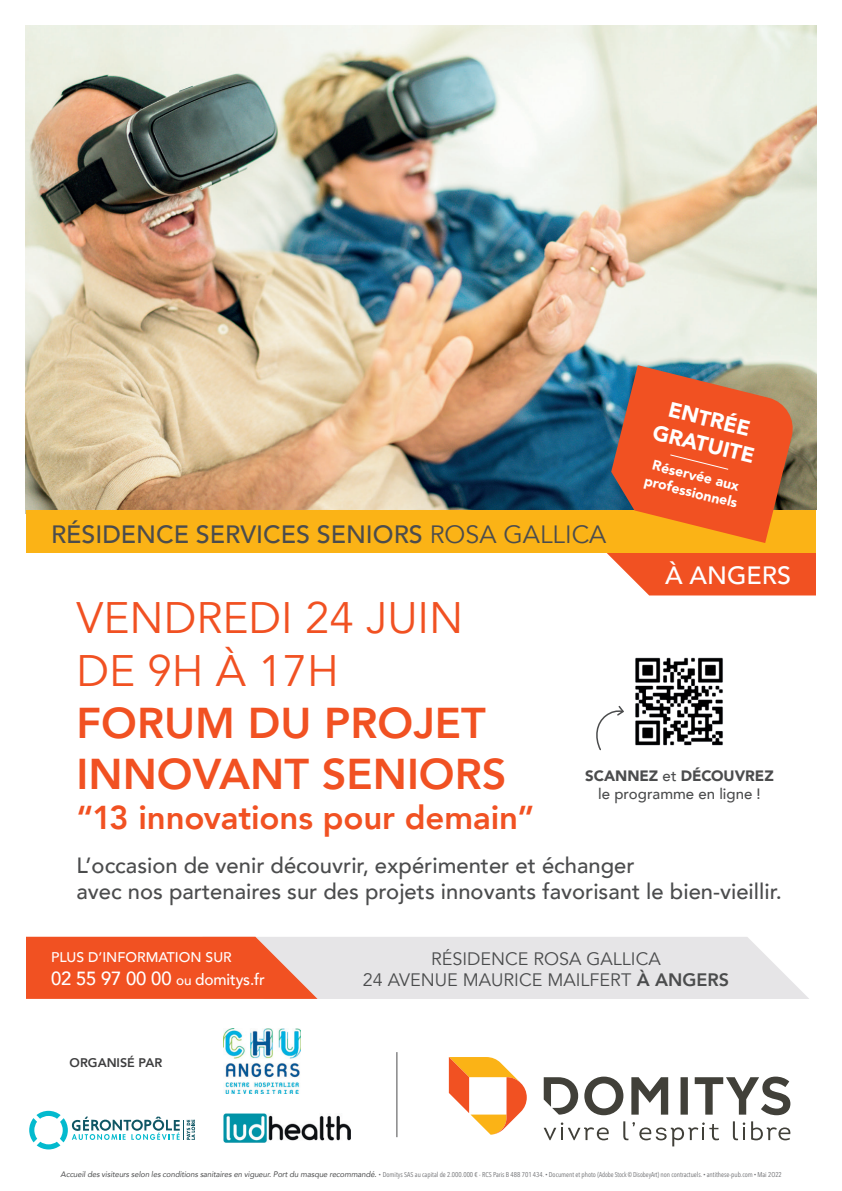
<style>
.page{position:relative;width:842px;height:1191px;background:#fff}
.page>*{position:absolute;margin:0;border:0;box-sizing:border-box;transform-origin:0 0}
.t1{font:44px/52.8px "Avenir";color:#f15122}
.t2{font:800 43px/51.6px "Avenir";color:#f15122}
.t3{font:800 33px "Avenir";letter-spacing:-.005em;color:#f15122}
.t4{font:500 25px "Avenir";color:#4b4c4d}
.t5{font:500 25px "Avenir";color:#fff}
.t6{font:500 22px/26.4px "Avenir";color:#4b4c4d}
.t7{font:900 21.3px/25.5px "Avenir";color:#fff;text-align:center}
.t8{font:500 19px "Avenir";letter-spacing:-.01em;color:#fff}
.t9{font:18px/21.6px "Avenir";color:#4b4c4d;text-align:center}
.t10{font:500 15px/18px "Avenir";color:#4b4c4d;text-align:center}
.t11{font:900 14px "Avenir";color:#fff}
.t12{font:500 14px "Avenir";color:#fff}
.t13{font:800 12.5px "Avenir";color:#3e3e3f}
.t14{font:7px "Avenir Next Condensed";color:#6c6d70}
.s1{font-weight:400}
.s2{font-weight:900}
.s3{font-size:14px}
.s4{font-size:16px}
.s5{font-weight:800}
.s6{font-family:"Avenir";font-style:italic;font-size:8px;color:#4b4c4d}
.s7{font-size:4.1px}
</style>
<div class="page">
<img style="left:26px;top:26px;width:790px;height:484px">
<svg style="left:607px;top:553px;width:209px;height:42px;background:#f26237"></svg>
<div style="left:26px;top:510px;width:790px;height:43px;background:#fbb316"></div>
<svg style="left:751px;top:1121px;width:40px;height:19px"></svg>
<svg style="left:733px;top:1121px;width:12px;height:19px"></svg>
<svg style="left:623px;top:1121px;width:96px;height:25px"></svg>
<svg style="left:544px;top:1122px;width:65px;height:18px"></svg>
<svg style="left:544px;top:1076px;width:246px;height:39px"></svg>
<svg style="left:449px;top:1057px;width:78px;height:77px"></svg>
<hr style="left:396px;top:1052px;width:1px;height:85px;background:#4b4c4d">
<img style="left:223px;top:1113px;width:127px;height:29px">
<img style="left:223px;top:1028px;width:78px;height:65px">
<svg style="left:29px;top:1110px;width:166px;height:39px"></svg>
<svg style="left:26px;top:936px;width:783px;height:63px;background:#eab5a7"></svg>
<img style="left:635px;top:657px;width:88px;height:89px">
<svg style="left:596px;top:705px;width:28px;height:46px"></svg>
<svg style="left:611px;top:365px;width:185px;height:178px;background:#d76532"></svg>
<p class="t4" style="left:51px;top:512px;width:557px">RÉSIDENCE SERVICES SENIORS <span class="s1">ROSA GALLICA</span></p>
<p class="t7" style="left:663px;top:393px;width:105px;rotate:14deg">ENTRÉE<br>GRATUITE</p>
<p class="t11" style="left:656px;top:453px;width:90px;rotate:14deg">Réservée aux</p>
<p class="t11" style="left:648px;top:468px;width:97px;rotate:14deg">professionnels</p>
<p class="t5" style="left:665px;top:553px;width:127px">À ANGERS</p>
<p class="t1" style="left:77px;top:592px;width:388px">VENDREDI 24 JUIN<br>DE 9H À 17H</p>
<p class="t2" style="left:77px;top:697px;width:431px">FORUM DU PROJET<br>INNOVANT SENIORS</p>
<p class="t3" style="left:77px;top:792px;width:459px">“13 innovations pour demain”</p>
<p class="t6" style="left:77px;top:850px;width:707px">L’occasion de venir découvrir, expérimenter et échanger<br>avec nos partenaires sur des projets innovants favorisant le bien-vieillir.</p>
<p class="t10" style="left:585px;top:765px;width:190px"><span class="s2">SCANNEZ</span> et <span class="s2">DÉCOUVREZ </span>le programme en ligne !</p>
<p class="t12" style="left:51px;top:945px;width:182px">PLUS D’INFORMATION SUR</p>
<p class="t8" style="left:51px;top:961px;width:215px">02 55 97 00 00 <span class="s3">ou</span> <span class="s4">domitys.fr</span></p>
<p class="t13" style="left:70px;top:1053px;width:94px">ORGANISÉ PAR</p>
<p class="t9" style="left:363px;top:948px;width:368px">RÉSIDENCE ROSA GALLICA<br>24 AVENUE MAURICE MAILFERT <span class="s5">À ANGERS</span></p>
<p class="t14" style="left:61px;top:1168px;width:723px"><span class="s6">Accueil des visiteurs selon les conditions sanitaires en vigueur. Port du masque recommandé.</span> <span class="s7">•</span> Domitys SAS au capital de 2.000.000 € - RCS Paris B 488 701 434. <span class="s7">•</span> Document et photo (Adobe Stock © DisobeyArt) non contractuels. <span class="s7">•</span> antithese-pub.com <span class="s7">•</span> Mai 2O22</p>
</div>
